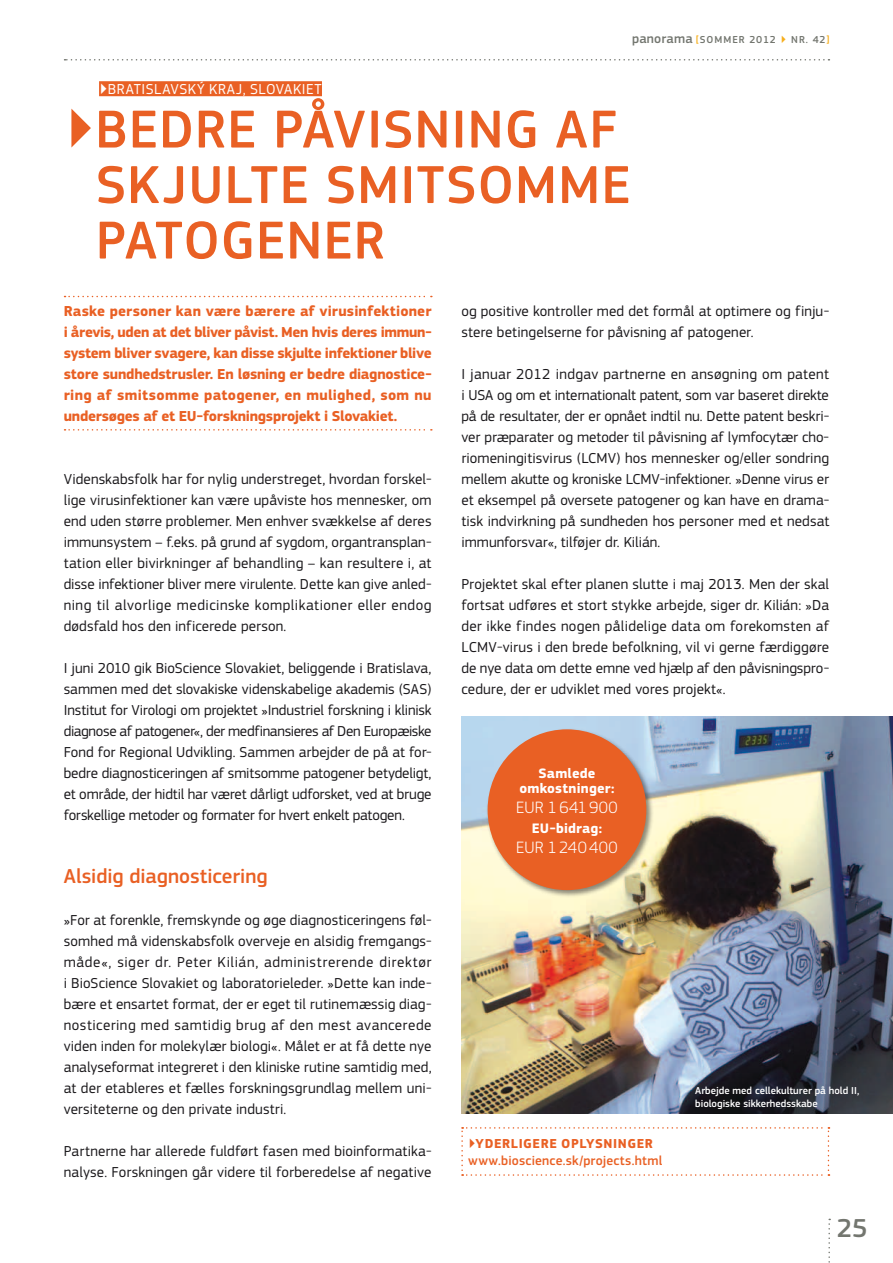
<style>
.page{position:relative;width:893px;height:1263px;background:#fff}
.page>*{position:absolute;margin:0;border:0;box-sizing:border-box;transform-origin:0 0}
.t1{font:500 55.5px/55.5px "PF Square Sans Pro";letter-spacing:.02em;color:#e96024}
.t2{font:500 27px "PF Square Sans Pro";color:#73766f}
.t3{font:500 21px "PF Square Sans Pro";color:#e96024}
.t4{font:300 17.1px "PF Square Sans Pro";letter-spacing:.03em;color:#fff}
.t5{font:15px/21px "PF Square Sans Pro";letter-spacing:.01em;color:#1a181b;text-align:justify}
.t6{font:700 15px/21px "PF Square Sans Pro";letter-spacing:-.015em;color:#e96024;text-align:justify}
.t7{font:15px "PF Square Sans Pro";color:#fff}
.t8{font:700 14.25px/15px "PF Square Sans Pro";letter-spacing:.015em;color:#fff;text-align:center}
.t9{font:500 13.5px "PF Square Sans Pro";letter-spacing:.015em;color:#e96024}
.t10{font:700 13.5px "PF Square Sans Pro";letter-spacing:.045em;color:#e96024}
.t11{font:500 10.5px/13.5px "PF Square Sans Pro";color:#fff}
.t12{font:500 10.5px "PF Square Sans Pro";letter-spacing:.095em;color:#73766f}
.s1{font-size:13.5px}
.s2{color:#f6ae1b}
</style>
<div class="page">
<img style="left:461px;top:716px;width:432px;height:398px">
<svg style="left:65px;top:296px;width:367px;height:1px"></svg>
<svg style="left:65px;top:429px;width:367px;height:2px"></svg>
<svg style="left:461px;top:1127px;width:368px;height:49px"></svg>
<div style="left:486px;top:728px;width:168px;height:170px;background:#1a181b;opacity:.5"></div>
<div style="left:488px;top:729px;width:158px;height:161px;background:#e96024;border-radius:50%"></div>
<div style="left:99px;top:81px;width:223px;height:15px;background:#e96024"></div>
<svg style="left:828px;top:1219px;width:2px;height:44px"></svg>
<svg style="left:65px;top:59px;width:764px;height:2px"></svg>
<p class="t7" style="left:99px;top:80px;width:27px">▶Bratislavsk</p>
<p class="t7" style="left:197px;top:80px;width:21px">ý kraj</p>
<p class="t7" style="left:243px;top:80px;width:25px">, Slovakiet</p>
<p class="t12" style="left:632px;top:33px;width:199px"><span class="s1">panorama</span> <span class="s2">[</span>SoMMER 2012 <span class="s2">▶</span> Nr. 42<span class="s2">]</span></p>
<h1 class="t1" style="left:96px;top:103px;width:536px;text-indent:-32px">▶Bedre påvisning af skjulte smitsomme patogener</h1>
<p class="t6" style="left:64px;top:301px;width:369px">Raske personer kan være bærere af virusinfektioner i årevis, uden at det bliver påvist. Men hvis deres immun&shy;system bliver svagere, kan disse skjulte infektioner blive store sundhedstrusler. En løsning er bedre diagnostice&shy;ring af smitsomme patogener, en mulighed, som nu undersøges af et EU -forskningsprojekt i Slovakiet.</p>
<p class="t5" style="left:64px;top:468px;width:369px">Videnskabsfolk har for nylig understreget, hvordan forskel&shy;lige virusinfektioner kan være upåviste hos mennesker, om end uden større problemer. Men enhver svækkelse af deres immunsystem – f.eks. på grund af sygdom, organtransplan&shy;tation eller bivirkninger af behandling – kan resultere i, at disse infektioner bliver mere virulente. Dette kan give anled&shy;ning til alvorlige medicinske komplikationer eller endog dødsfald hos den inficerede person.</p>
<p class="t5" style="left:64px;top:657px;width:369px">I juni 2010 gik BioScience Slovakiet, beliggende i Bratislava, sammen med det slovakiske videnskabelige akademis (SAS)<br>Institut for Virologi om projektet »Industriel forskning i klinisk diagnose af patogener«, der medfinansieres af Den Europæiske Fond for Regional Udvikling. Sammen arbejder de på at for&shy;bedre diagnosticeringen af smitsomme patogener betydeligt, et område, der hidtil har været dårligt udforsket, ved at bruge forskellige metoder og formater for hvert enkelt patogen.</p>
<h3 class="t3" style="left:64px;top:863px;width:205px">Alsidig diagnosticering</h3>
<p class="t5" style="left:64px;top:909px;width:369px">»For at forenkle, fremskynde og øge diagnosticeringens føl&shy;somhed må videnskabsfolk overveje en alsidig fremgangs&shy;måde«, siger dr. Peter Kilián, administrerende direktør i BioScience Slovakiet og laboratorieleder. »Dette kan inde&shy;bære et ensartet format, der er eget til rutinemæssig diag&shy;nosticering med samtidig brug af den mest avancerede viden inden for molekylær biologi«. Målet er at få dette nye analyseformat integreret i den kliniske rutine samtidig med, at der etableres et fælles forskningsgrundlag mellem uni&shy;versiteterne og den private industri.</p>
<p class="t5" style="left:64px;top:1140px;width:369px">Partnerne har allerede fuldført fasen med bioinformatika&shy;nalyse. Forskningen går videre til forberedelse af negative</p>
<p class="t5" style="left:461px;top:300px;width:369px">og positive kontroller med det formål at optimere og finju&shy;stere betingelserne for påvisning af patogener.</p>
<p class="t5" style="left:461px;top:363px;width:370px">I januar 2012 indgav partnerne en ansøgning om patent i USA og om et internationalt patent, som var baseret direkte på de resultater, der er opnået indtil nu. Dette patent beskri&shy;ver præparater og metoder til påvisning af lymfocytær cho&shy;riomeningitisvirus (LCMV) hos mennesker og/eller sondring mellem akutte og kroniske LCMV-infektioner. »Denne virus er et eksempel på oversete patogener og kan have en drama&shy;tisk indvirkning på sundheden hos personer med et nedsat immunforsvar«, tilføjer dr. Kilián.</p>
<p class="t5" style="left:461px;top:573px;width:369px">Projektet skal efter planen slutte i maj 2013. Men der skal fortsat udføres et stort stykke arbejde, siger dr. Kilián: »Da der ikke findes nogen pålidelige data om forekomsten af LCMV-virus i den brede befolkning, vil vi gerne færdiggøre de nye data om dette emne ved hjælp af den påvisningspro&shy;cedure, der er udviklet med vores projekt«.</p>
<p class="t8" style="left:519px;top:766px;width:97px">Samlede omkostninger:</p>
<p class="t4" style="left:516px;top:797px;width:103px">EUR 1641900</p>
<p class="t8" style="left:532px;top:821px;width:72px">EU-bidrag:</p>
<p class="t4" style="left:516px;top:837px;width:103px">EUR 1240400</p>
<p class="t10" style="left:468px;top:1136px;width:17px">▶Yderl</p>
<p class="t10" style="left:519px;top:1136px;width:23px">igere</p>
<p class="t10" style="left:561px;top:1136px;width:84px">oplysninger</p>
<p class="t9" style="left:468px;top:1152px;width:196px">www.bioscience.sk/projects.html</p>
<p class="t11" style="left:695px;top:1084px;width:166px">Arbejde med cellekulturer på hold II, biologiske sikkerhedsskabe</p>
<h2 class="t2" style="left:837px;top:1212px;width:32px">25</h2>
</div>
